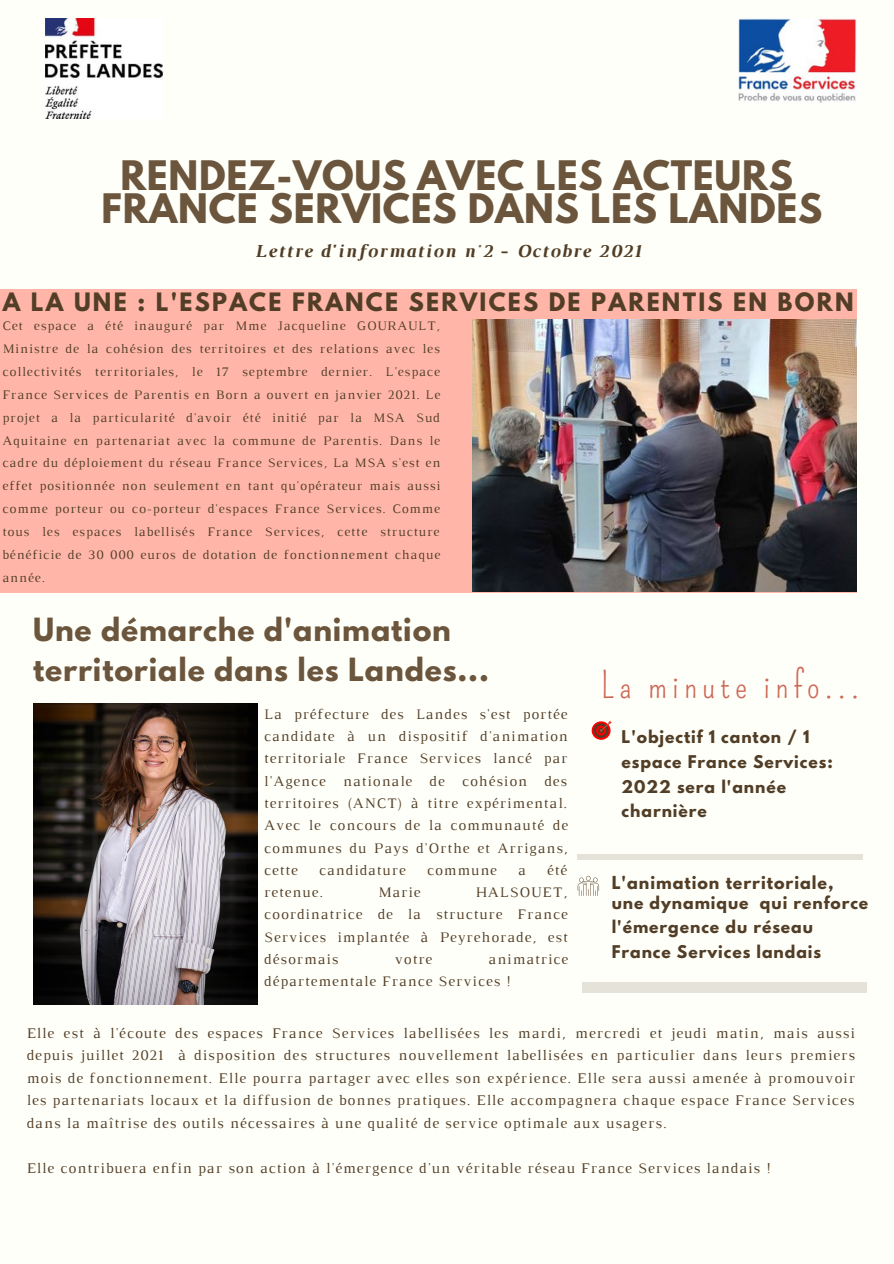
<style>
.page{position:relative;width:894px;height:1264px;background:#fff}
.page>*{position:absolute;margin:0;border:0;box-sizing:border-box;transform-origin:0 0}
.t1{font:700 36px "League Spartan";letter-spacing:.02em;color:#6b553d}
.t2{font:35.85px "Pompiere";letter-spacing:.14em;color:#ce6857}
.t3{font:700 28.35px/39.5px "League Spartan";letter-spacing:.03em;color:#6b553d}
.t4{font:700 22.5px "League Spartan";letter-spacing:.1em;color:#523e27}
.t5{font:italic 700 18.75px "Luthier";letter-spacing:.07em;color:#523e27}
.t6{font:700 15.9px "League Spartan";letter-spacing:.06em;color:#523e27}
.t7{font:700 15.6px/24.8px "League Spartan";letter-spacing:.06em;color:#523e27}
.t8{font:15px/22.5px "Luthier";letter-spacing:.07em;color:#523e27;text-align:justify}
.t9{font:14.85px/22.4px "Luthier";letter-spacing:.07em;color:#523e27;text-align:justify}
.t10{font:13.35px/23px "Luthier";letter-spacing:.07em;color:#523e27;text-align:justify}
</style>
<div class="page">
<div style="left:0;top:0;width:893px;height:1263px;background:#fffff9"></div>
<div style="left:577px;top:854px;width:285px;height:5px;background:#e5e2da"></div>
<div style="left:581px;top:982px;width:285px;height:11px;background:#e5e2da"></div>
<img style="left:46px;top:19px;width:117px;height:100px">
<img style="left:738px;top:19px;width:118px;height:83px">
<div style="left:0;top:289px;width:856px;height:303px;background:#ffb6a9"></div>
<img style="left:33px;top:703px;width:224px;height:301px">
<img style="left:473px;top:319px;width:382px;height:272px">
<svg style="left:591px;top:720px;width:20px;height:19px"></svg>
<svg style="left:577px;top:875px;width:22px;height:20px"></svg>
<p class="t1" style="left:120px;top:158px;width:673px">RENDEZ-VOUS AVEC LES ACTEURS</p>
<p class="t1" style="left:102px;top:190px;width:722px">FRANCE SERVICES DANS LES LANDES</p>
<p class="t5" style="left:254px;top:244px;width:387px">Lettre d'information n°2 - Octobre 2021</p>
<p class="t4" style="left:3px;top:291px;width:852px">A LA UNE : L'ESPACE FRANCE SERVICES DE PARENTIS EN BORN</p>
<p class="t10" style="left:2px;top:315px;width:439px">Cet espace a été inauguré par Mme Jacqueline GOURAULT, Ministre de la cohésion des territoires et des relations avec les collectivités territoriales, le 17 septembre dernier. L'espace France Services de Parentis en Born a ouvert en janvier 2021. Le projet a la particularité d'avoir été initié par la MSA Sud Aquitaine en partenariat avec la commune de Parentis. Dans le cadre du déploiement du réseau France Services, La MSA s'est en effet positionnée non seulement en tant qu'opérateur mais aussi comme porteur ou co-porteur d'espaces France Services. Comme tous les espaces labellisés France Services, cette structure bénéficie de 30 000 euros de dotation de fonctionnement chaque année.</p>
<p class="t3" style="left:33px;top:613px;width:457px">Une démarche d'animation territoriale dans les Landes...</p>
<p class="t9" style="left:264px;top:703px;width:305px">La préfecture des Landes s'est portée candidate à un dispositif d'animation territoriale France Services lancé par l'Agence nationale de cohésion des territoires (ANCT) à titre expérimental.<br>Avec le concours de la communauté de communes du Pays d'Orthe et Arrigans, cette</p>
<p class="t9" style="left:319px;top:860px;width:88px">candidature</p>
<p class="t9" style="left:427px;top:860px;width:71px">commune</p>
<p class="t9" style="left:518px;top:860px;width:9px">a</p>
<p class="t9" style="left:547px;top:860px;width:21px">été</p>
<p class="t9" style="left:264px;top:882px;width:60px">retenue.</p>
<p class="t9" style="left:378px;top:882px;width:44px">Marie</p>
<p class="t9" style="left:264px;top:882px;width:305px;text-indent:211px">HALSOUET, coordinatrice de la structure France Services implantée à Peyrehorade, est désormais</p>
<p class="t9" style="left:264px;top:949px;width:305px;text-indent:224px">animatrice départementale France Services !</p>
<p class="t9" style="left:394px;top:949px;width:39px">votre</p>
<p class="t2" style="left:601px;top:664px;width:259px">La minute info...</p>
<p class="t7" style="left:621px;top:726px;width:212px">L'objectif 1 canton / 1 espace France Services:<br>2022 sera l'année charnière</p>
<p class="t6" style="left:611px;top:874px;width:223px">L'animation territoriale,</p>
<p class="t7" style="left:611px;top:892px;width:258px">une dynamique qui renforce l'émergence du réseau<br>France Services landais</p>
<p class="t8" style="left:27px;top:1022px;width:829px">Elle est à l'écoute des espaces France Services labellisées les mardi, mercredi et jeudi matin, mais aussi depuis juillet 2021 à disposition des structures nouvellement labellisées en particulier dans leurs premiers mois de fonctionnement. Elle pourra partager avec elles son expérience. Elle sera aussi amenée à promouvoir les partenariats locaux et la diffusion de bonnes pratiques. Elle accompagnera chaque espace France Services dans la maîtrise des outils nécessaires à une qualité de service optimale aux usagers.</p>
<p class="t8" style="left:27px;top:1157px;width:745px">Elle contribuera enfin par son action à l'émergence d'un véritable réseau France Services landais !</p>
</div>
